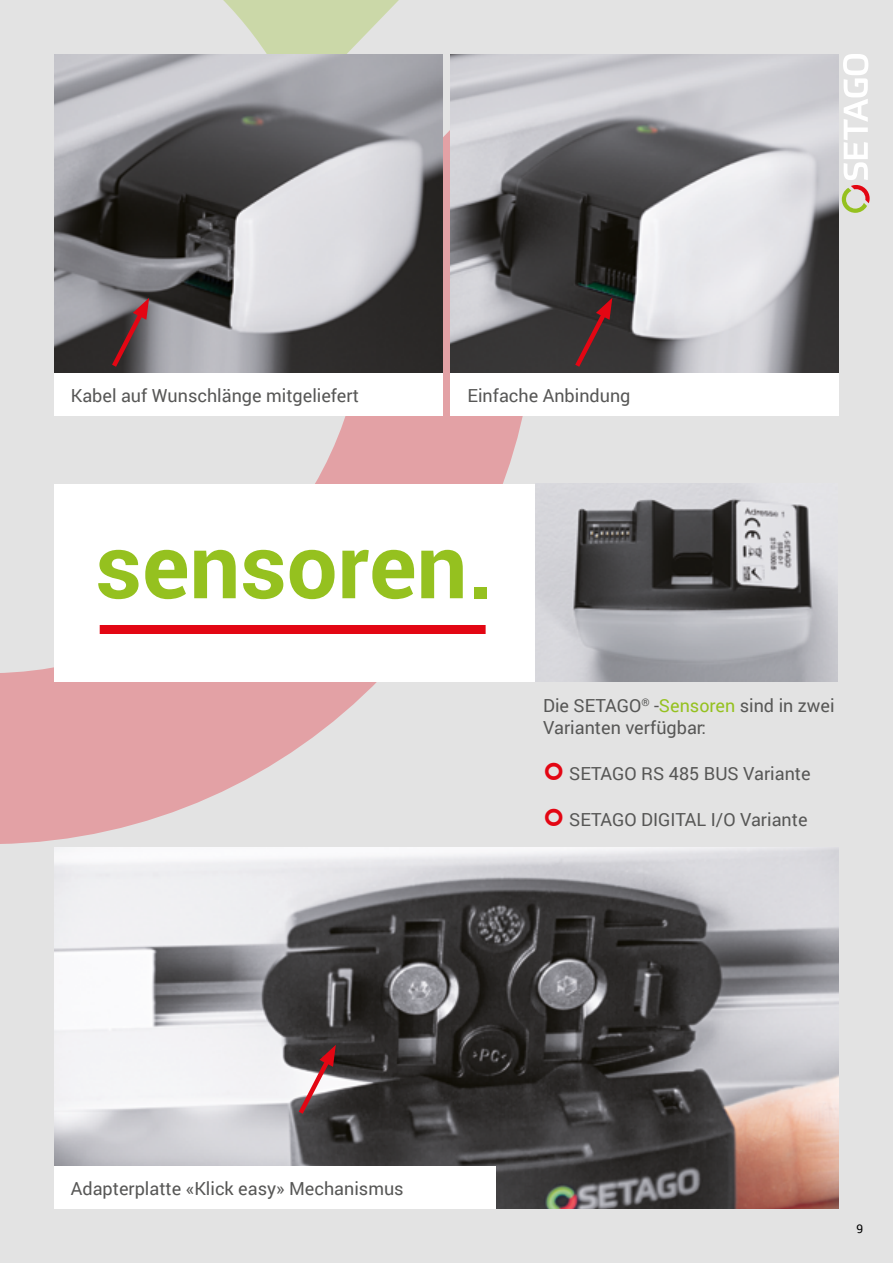
<style>
.page{position:relative;width:893px;height:1263px;background:#e3e3e3}
.page>*{position:absolute;margin:0;border:0;box-sizing:border-box;transform-origin:0 0}
.t1{font:700 90px "Roboto";color:#95c11f}
.t2{font:18px/21.6px "Roboto";color:#575756}
.t3{font:12px "Roboto";color:#000}
.s1{color:#95c11f}
</style>
<div class="page">
<svg style="left:842px;top:54px;width:28px;height:159px"></svg>
<svg style="left:223px;top:0;width:176px;height:54px;fill:#cbd8a8"></svg>
<svg style="left:0;top:84px;width:541px;height:760px"></svg>
<div style="left:54px;top:484px;width:481px;height:197px;background:#fff"></div>
<img style="left:451px;top:54px;width:388px;height:319px">
<img style="left:54px;top:54px;width:388px;height:319px">
<img style="left:54px;top:847px;width:785px;height:362px">
<img style="left:535px;top:484px;width:303px;height:197px">
<svg style="left:108px;top:298px;width:41px;height:74px;background:#67494d"></svg>
<svg style="left:571px;top:298px;width:42px;height:74px;background:#4b2c2e"></svg>
<svg style="left:295px;top:1045px;width:41px;height:74px;background:#856669"></svg>
<div style="left:54px;top:1166px;width:441px;height:43px;background:#fff"></div>
<div style="left:54px;top:373px;width:388px;height:43px;background:#fff"></div>
<div style="left:450px;top:373px;width:389px;height:43px;background:#fff"></div>
<div style="left:100px;top:625px;width:386px;height:9px;background:#e30613"></div>
<p class="t2" style="left:71px;top:384px;width:290px">Kabel auf Wunschlänge mitgeliefert</p>
<p class="t2" style="left:468px;top:384px;width:164px">Einfache Anbindung</p>
<h1 class="t1" style="left:95px;top:503px;width:400px">sensoren.</h1>
<p class="t2" style="left:543px;top:694px;width:293px">Die SETAGO<sup>®</sup> -<span class="s1">Sensoren</span> sind in zwei<br>Varianten verfügbar:</p>
<p class="t2" style="left:569px;top:762px;width:243px">SETAGO RS 485 BUS Variante</p>
<p class="t2" style="left:569px;top:808px;width:240px">SETAGO DIGITAL I/O Variante</p>
<p class="t2" style="left:71px;top:1177px;width:334px">Adapterplatte «Klick easy» Mechanismus</p>
<p class="t3" style="left:856px;top:1220px;width:8px">9</p>
</div>
